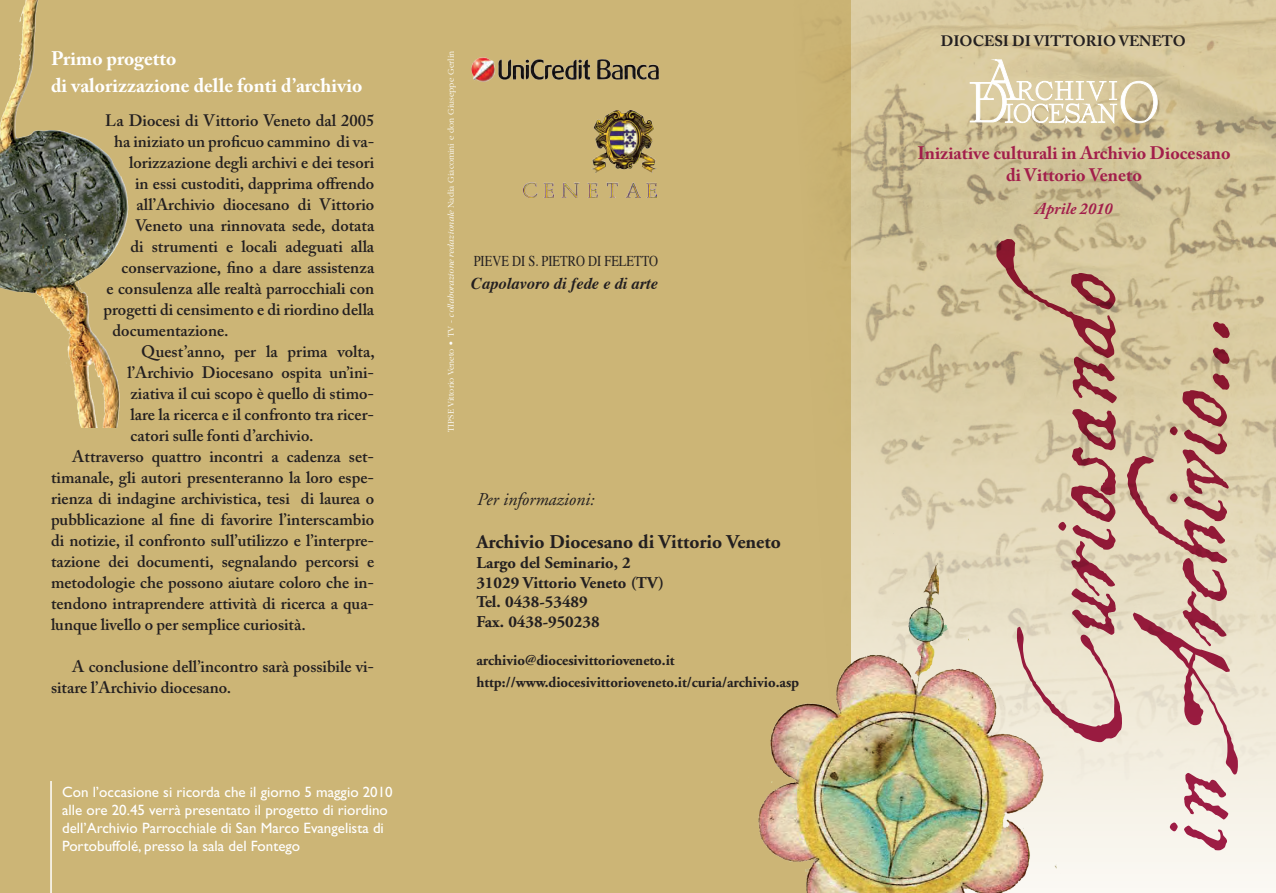
<style>
.page{position:relative;width:1276px;height:893px;background:#fff}
.page>*{position:absolute;margin:0;border:0;box-sizing:border-box;transform-origin:0 0}
.t1{font:109.95px/111.4px "Aquiline Two";color:#a21e4b;scale:1.18 1}
.Normale{font:700 19.5px "Adobe Caslon Pro";color:#fff}
.t2{font:700 19.5px "Adobe Garamond";color:#231f20}
.Normale-2{font:700 18px "Adobe Caslon Pro";color:#a21e4b}
.t3{font:italic 18px "Adobe Garamond";color:#231f20}
.Normale-3{font:600 16.5px/21px "Adobe Caslon Pro";color:#231f20;text-align:justify}
.t4{font:700 16.5px "Adobe Garamond";color:#231f20}
.t5{font:italic 700 16.5px "Times";color:#231f20}
.Normale-4{font:italic 700 16.5px "Adobe Caslon Pro";color:#a21e4b}
.t6{font:15px/18px "Gill Sans";color:#fff}
.t7{font:700 15px "Adobe Garamond";color:#231f20}
.t8{font:15px "Times";color:#231f20;scale:.83 1}
.t9{font:700 15px "Adobe Caslon Pro";color:#231f20}
.t10{font:300 9px "Garamond";color:#fff}
.s1{font-style:italic}
</style>
<div class="page">
<div style="left:0;top:0;width:850px;height:893px;background:#ccb576"></div>
<img style="left:825px;top:0;width:451px;height:893px">
<svg style="left:969px;top:59px;width:189px;height:66px"></svg>
<img style="left:524px;top:111px;width:133px;height:87px">
<img style="left:0;top:0;width:129px;height:427px">
<hr style="left:50px;top:781px;width:2px;height:112px;background:#fff">
<img style="left:758px;top:533px;width:319px;height:360px">
<img style="left:471px;top:57px;width:188px;height:25px">
<p class="Normale" style="left:51px;top:47px;width:127px">Primo progetto</p>
<p class="Normale" style="left:51px;top:74px;width:313px">di valorizzazione delle fonti d’archivio</p>
<p class="Normale-3" style="left:105px;top:110px;width:270px">La Diocesi di Vittorio Veneto dal 2005</p>
<p class="Normale-3" style="left:114px;top:131px;width:262px">ha iniziato un proficuo cammino di va-</p>
<p class="Normale-3" style="left:129px;top:152px;width:247px">lorizzazione degli archivi e dei tesori</p>
<p class="Normale-3" style="left:135px;top:173px;width:241px">in essi custoditi, dapprima offrendo</p>
<p class="Normale-3" style="left:137px;top:194px;width:239px">all’Archivio diocesano di Vittorio</p>
<p class="Normale-3" style="left:135px;top:215px;width:241px">Veneto una rinnovata sede, dotata</p>
<p class="Normale-3" style="left:131px;top:236px;width:245px">di strumenti e locali adeguati alla</p>
<p class="Normale-3" style="left:122px;top:257px;width:254px">conservazione, fino a dare assistenza</p>
<p class="Normale-3" style="left:107px;top:278px;width:269px">e consulenza alle realtà parrocchiali con</p>
<p class="Normale-3" style="left:104px;top:299px;width:272px">progetti di censimento e di riordino della</p>
<p class="Normale-3" style="left:113px;top:320px;width:117px">documentazione.</p>
<p class="Normale-3" style="left:128px;top:341px;width:249px;text-indent:14px">Quest’anno, per la prima volta, l’Archivio Diocesano ospita un’ini&shy;ziativa il cui scopo è quello di stimo&shy;lare la ricerca e il confronto tra ricer&shy;catori sulle fonti d’archivio.</p>
<p class="Normale-3" style="left:51px;top:446px;width:325px;text-indent:21px">Attraverso quattro incontri a cadenza set&shy;timanale, gli autori presenteranno la loro espe&shy;rienza di indagine archivistica, tesi di laurea o pubblicazione al fine di favorire l’interscambio di notizie, il confronto sull’utilizzo e l’interpre&shy;tazione dei documenti, segnalando percorsi e metodologie che possono aiutare coloro che in&shy;tendono intraprendere attività di ricerca a qua&shy;lunque livello o per semplice curiosità.</p>
<p class="Normale-3" style="left:51px;top:656px;width:325px;text-indent:21px">A conclusione dell’incontro sarà possibile vi&shy;sitare l’Archivio diocesano.</p>
<p class="t6" style="left:62px;top:783px;width:332px">Con l’occasione si ricorda che il giorno 5 maggio 2010 alle ore 20.45 verrà presentato il progetto di riordino dell’Archivio Parrocchiale di San Marco Evangelista di Portobuffolé, presso la sala del Fontego</p>
<p class="t10" style="left:446px;top:432px;width:382px;rotate:-90deg">TIPSE Vittorio Veneto • TV - <span class="s1">collaborazione redazionale</span> Nadia Giacomini e don Giuseppe Gerlin</p>
<p class="t8" style="left:474px;top:247px;width:224px">PIEVE DI S. PIETRO DI FELETTO</p>
<p class="t5" style="left:471px;top:268px;width:189px">Capolavoro di fede e di arte</p>
<p class="t3" style="left:476px;top:489px;width:119px">Per informazioni:</p>
<p class="t2" style="left:476px;top:531px;width:306px">Archivio Diocesano di Vittorio Veneto</p>
<p class="t4" style="left:476px;top:553px;width:156px">Largo del Seminario, 2</p>
<p class="t4" style="left:476px;top:573px;width:189px">31029 Vittorio Veneto (TV)</p>
<p class="t4" style="left:476px;top:593px;width:113px">Tel. 0438-53489</p>
<p class="t4" style="left:476px;top:613px;width:125px">Fax. 0438-950238</p>
<p class="t7" style="left:476px;top:652px;width:200px">archivio@diocesivittorioveneto.it</p>
<p class="t7" style="left:476px;top:674px;width:324px">http://www.diocesivittorioveneto.it/curia/archivio.asp</p>
<p class="t9" style="left:940px;top:32px;width:247px">DIOCESI DI VITTORIO VENETO</p>
<p class="Normale-2" style="left:917px;top:142px;width:315px">Iniziative culturali in Archivio Diocesano</p>
<p class="Normale-2" style="left:1006px;top:164px;width:137px">di Vittorio Veneto</p>
<p class="Normale-4" style="left:1035px;top:198px;width:79px">Aprile 2010</p>
<h1 class="t1" style="left:1021px;top:849px;width:521px;text-indent:106px;rotate:-90deg">Curiosando in Archivio…</h1>
</div>
